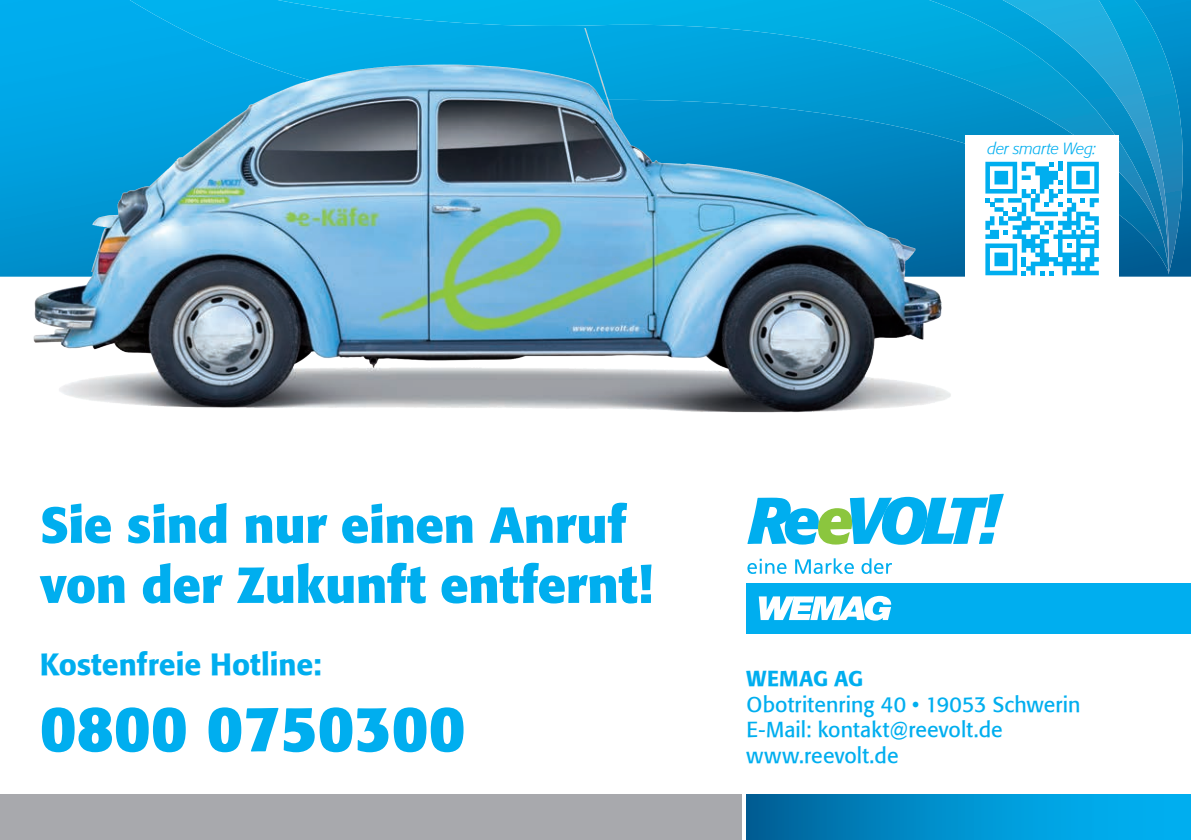
<style>
.page{position:relative;width:1191px;height:840px;background:#fff}
.page>*{position:absolute;margin:0;border:0;box-sizing:border-box;transform-origin:0 0}
.t1{font:700 63.6px "Formata";color:#00aeef}
.t2{font:700 50px/60px "Formata";letter-spacing:-.005em;color:#00aeef}
.t3{font:500 30px "Formata";color:#00aeef}
.t4{font:21.2px "Formata";letter-spacing:.005em;color:#00aeef}
.t5{font:500 21.2px "Formata";letter-spacing:.01em;color:#00aeef}
.t6{font:italic 300 15.8px "Formata";letter-spacing:-.005em;color:#00aeef}
</style>
<div class="page">
<div style="left:278px;top:0;width:707px;height:28px;background:#00b1e8"></div>
<img style="left:0;top:28px;width:1004px;height:546px">
<div style="left:0;top:794px;width:742px;height:45px;background:#a8a9ad"></div>
<div style="left:746px;top:794px;width:445px;height:45px;background:linear-gradient(to right,#00659c,#00bbfe)"></div>
<div style="left:746px;top:583px;width:445px;height:50px;background:#00aeef"></div>
<svg style="left:759px;top:595px;width:132px;height:25px"></svg>
<svg style="left:747px;top:558px;width:39px;height:15px"></svg>
<svg style="left:795px;top:558px;width:59px;height:15px"></svg>
<svg style="left:861px;top:558px;width:31px;height:15px"></svg>
<svg style="left:747px;top:493px;width:256px;height:51px"></svg>
<div style="left:965px;top:135px;width:154px;height:178px;background:#fff"></div>
<svg style="left:985px;top:0;width:206px;height:275px"></svg>
<p class="t6" style="left:987px;top:139px;width:110px">der smarte Weg:</p>
<p class="t2" style="left:40px;top:494px;width:614px">Sie sind nur einen Anruf von der Zukunft entfernt!</p>
<p class="t3" style="left:40px;top:645px;width:283px">Kostenfreie Hotline:</p>
<p class="t1" style="left:40px;top:688px;width:427px">0800 0750300</p>
<p class="t5" style="left:746px;top:665px;width:118px">WEMAG AG</p>
<p class="t4" style="left:746px;top:690px;width:335px">Obotritenring 40 • 19053 Schwerin</p>
<p class="t4" style="left:746px;top:716px;width:257px">E-Mail: kontakt@reevolt.de</p>
<p class="t4" style="left:746px;top:741px;width:153px">www.reevolt.de</p>
</div>
